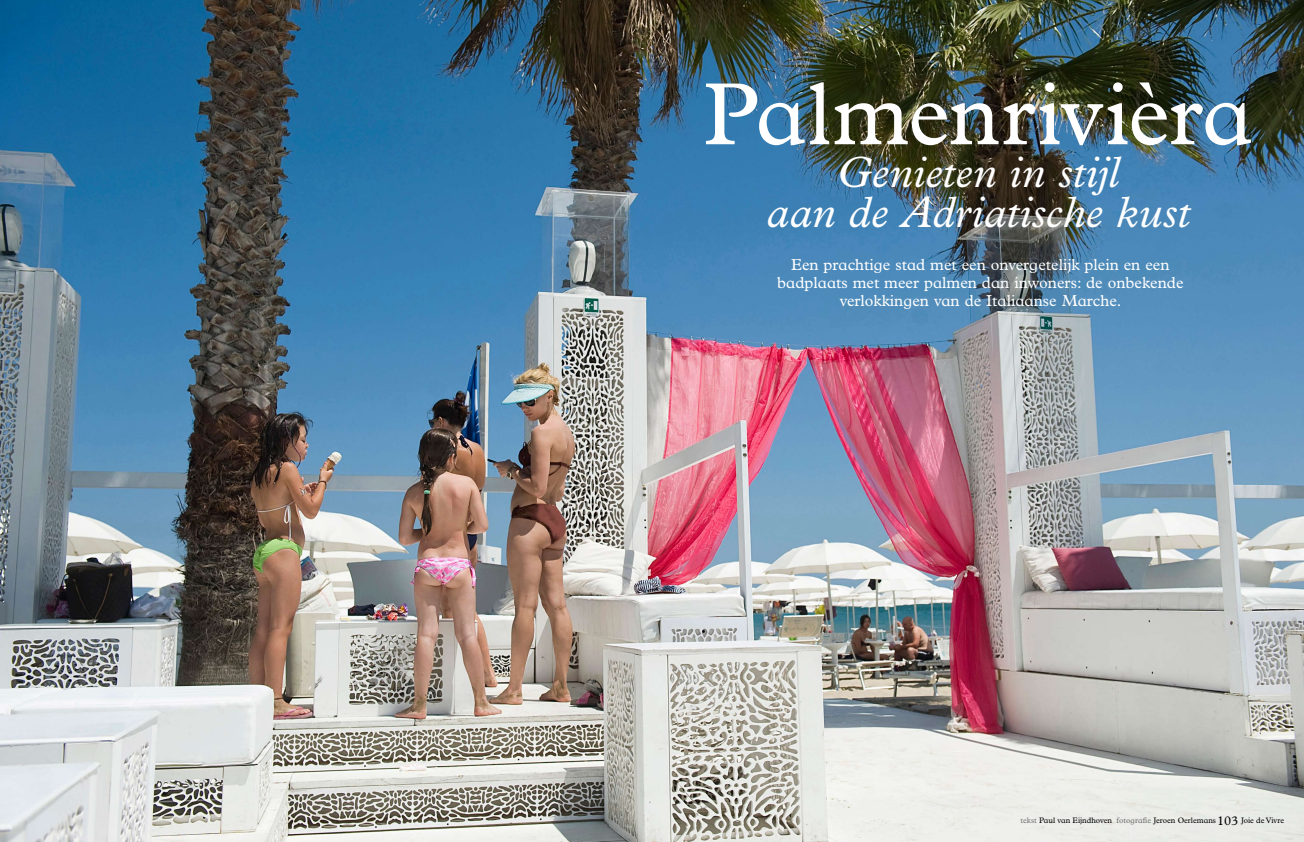
<style>
.page{position:relative;width:1304px;height:842px;background:#fff}
.page>*{position:absolute;margin:0;border:0;box-sizing:border-box;transform-origin:0 0}
.t1{font:89px "Plantin MT Schlbk";letter-spacing:-.005em;color:#fff}
.t2{font:italic 44px/40px "Plantin MT Schlbk";letter-spacing:.005em;color:#fff;text-align:center}
.t3{font:16px/18px "Plantin MT Schlbk";color:#fff;text-align:center}
.t4{font:8px "Plantin MT Schlbk";color:#000}
.s1{color:#6f6f6e}
.s2{font-size:13px}
</style>
<div class="page">
<img style="left:0;top:0;width:1304px;height:842px">
<h1 class="t1" style="left:703px;top:63px;width:551px">Palmenrivièra</h1>
<h2 class="t2" style="left:766px;top:152px;width:425px">Genieten in stijl<br>aan de Adriatische kust</h2>
<p class="t3" style="left:777px;top:255px;width:408px">Een prachtige stad met een onvergetelijk plein en een badplaats met meer palmen dan inwoners: de onbekende verlokkingen van de Italiaanse Marche.</p>
<p class="t4" style="left:1020px;top:816px;width:265px"><span class="s1">tekst</span> Paul van Eijndhoven <span class="s1">fotografie</span> Jeroen Oerlemans<span class="s2">103</span> Joie de Vivre</p>
</div>
